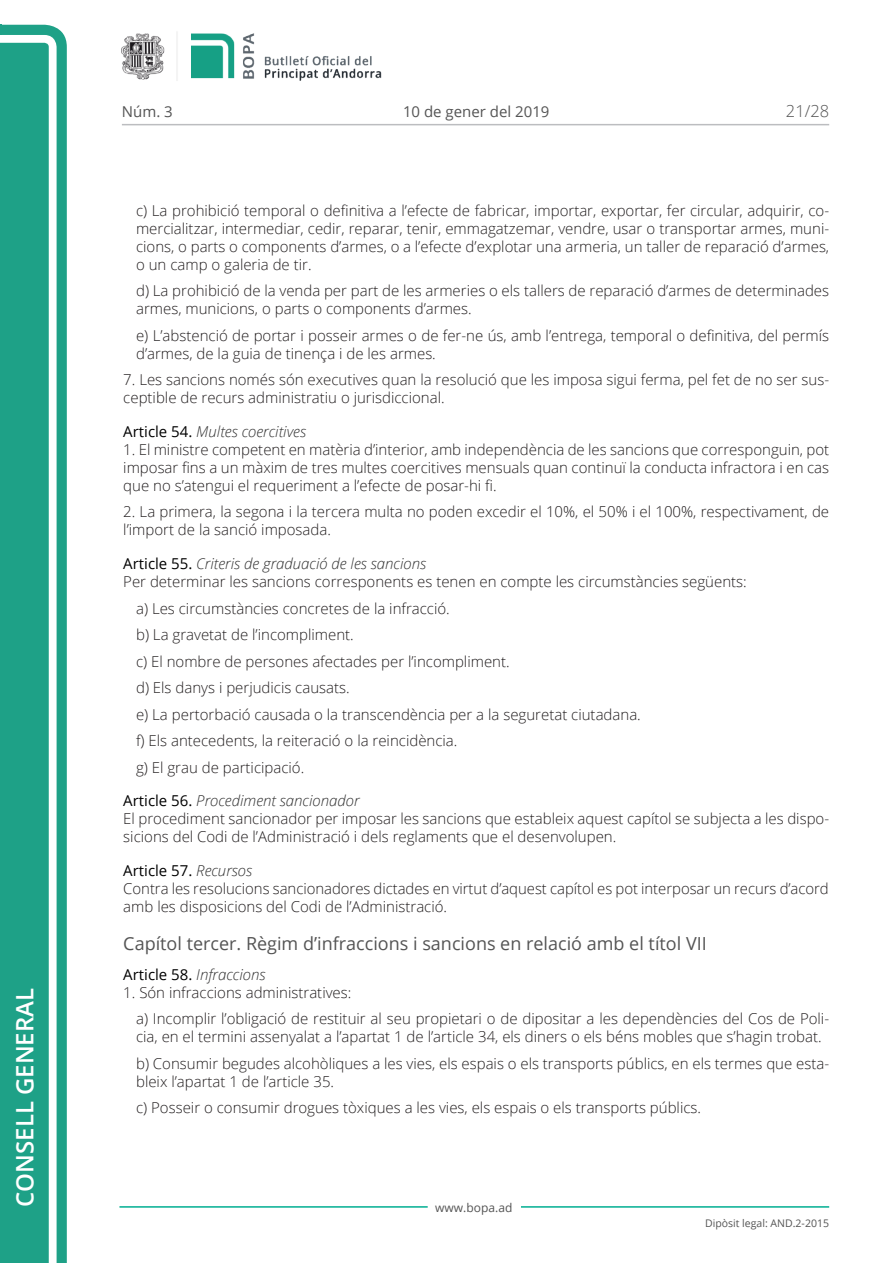
<style>
.page{position:relative;width:893px;height:1263px;background:#fff}
.page>*{position:absolute;margin:0;border:0;box-sizing:border-box;transform-origin:0 0}
.t1{font:600 24px "Open Sans";color:#fff}
.Titol_6{font:18px "Open Sans";color:#545454}
.t2{font:300 16.5px "Open Sans";color:#545454}
.Body_text_i{font:300 15px/18px "Open Sans";color:#231f20}
.Body_text{font:300 15px/18px "Open Sans";color:#231f20}
.Titol_7{font:italic 300 15px "Open Sans";color:#303030}
.t3{font:15px "Open Sans";color:#545454}
.Titol_7-2{font:15px "Open Sans";color:#000}
.t4{font:12px "Open Sans";color:#545454}
.t5{font:10.5px "Open Sans";color:#545454}
.s1{font-weight:400;font-style:normal;color:#000}
.s2{font-weight:300;font-style:italic;color:#303030}
</style>
<div class="page">
<svg style="left:0;top:25px;width:67px;height:1238px;fill:#1ea187"></svg>
<div style="left:0;top:43px;width:49px;height:1220px;background:#1ea187"></div>
<img style="left:122px;top:32px;width:260px;height:49px">
<hr style="left:119px;top:1206px;width:309px;height:2px;background:#00ae91">
<hr style="left:521px;top:1206px;width:308px;height:2px;background:#00ae91">
<hr style="left:122px;top:124px;width:707px;height:1px;background:#bcbdc0">
<h1 class="t1" style="left:8px;top:1207px;width:220px;rotate:-90deg">Consell General</h1>
<p class="t3" style="left:122px;top:102px;width:52px">Núm. 3</p>
<p class="t3" style="left:403px;top:102px;width:148px">10 de gener del 2019</p>
<p class="t2" style="left:786px;top:100px;width:45px">21/28</p>
<p class="Body_text_i" style="left:136px;top:201px;width:695px;text-align:justify">c) La prohibició temporal o definitiva a l’efecte de fabricar, importar, exportar, fer circular, adquirir, co&shy;mercialitzar, intermediar, cedir, reparar, tenir, emmagatzemar, vendre, usar o transportar armes, muni&shy;cions, o parts o components d’armes, o a l’efecte d’explotar una armeria, un taller de reparació d’armes, o un camp o galeria de tir.</p>
<p class="Body_text_i" style="left:136px;top:281px;width:695px">d) La prohibició de la venda per part de les armeries o els tallers de reparació d’armes de determinades armes, municions, o parts o components d’armes.</p>
<p class="Body_text_i" style="left:136px;top:326px;width:695px">e) L’abstenció de portar i posseir armes o de fer-ne ús, amb l’entrega, temporal o definitiva, del permís d’armes, de la guia de tinença i de les armes.</p>
<p class="Body_text" style="left:123px;top:370px;width:707px">7. Les sancions només són executives quan la resolució que les imposa sigui ferma, pel fet de no ser sus&shy;ceptible de recurs administratiu o jurisdiccional.</p>
<p class="Titol_7" style="left:123px;top:421px;width:184px"><span class="s1">Article 54.</span> Multes coercitives</p>
<p class="Body_text" style="left:123px;top:440px;width:707px;text-align:justify">1. El ministre competent en matèria d’interior, amb independència de les sancions que corresponguin, pot imposar fins a un màxim de tres multes coercitives mensuals quan continuï la conducta infractora i en cas que no s’atengui el requeriment a l’efecte de posar-hi fi.</p>
<p class="Body_text" style="left:123px;top:503px;width:707px">2. La primera, la segona i la tercera multa no poden excedir el 10%, el 50% i el 100%, respectivament, de l’import de la sanció imposada.</p>
<p class="Titol_7" style="left:123px;top:553px;width:304px"><span class="s1">Article 55.</span> Criteris de graduació de les sancions</p>
<p class="Body_text" style="left:123px;top:572px;width:625px">Per determinar les sancions corresponents es tenen en compte les circumstàncies següents:</p>
<p class="Body_text_i" style="left:136px;top:599px;width:315px">a) Les circumstàncies concretes de la infracció.</p>
<p class="Body_text_i" style="left:136px;top:625px;width:219px">b) La gravetat de l’incompliment.</p>
<p class="Body_text_i" style="left:136px;top:652px;width:375px">c) El nombre de persones afectades per l’incompliment.</p>
<p class="Body_text_i" style="left:136px;top:678px;width:215px">d) Els danys i perjudicis causats.</p>
<p class="Body_text_i" style="left:136px;top:705px;width:506px">e) La pertorbació causada o la transcendència per a la seguretat ciutadana.</p>
<p class="Body_text_i" style="left:136px;top:731px;width:323px">f) Els antecedents, la reiteració o la reincidència.</p>
<p class="Body_text_i" style="left:136px;top:758px;width:170px">g) El grau de participació.</p>
<p class="Titol_7" style="left:123px;top:791px;width:238px"><span class="s1">Article 56.</span> Procediment sancionador</p>
<p class="Body_text" style="left:123px;top:810px;width:707px">El procediment sancionador per imposar les sancions que estableix aquest capítol se subjecta a les dispo&shy;sicions del Codi de l’Administració i dels reglaments que el desenvolupen.</p>
<p class="Titol_7-2" style="left:123px;top:860px;width:130px">Article 57. <span class="s2">Recursos</span></p>
<p class="Body_text" style="left:123px;top:879px;width:707px">Contra les resolucions sancionadores dictades en virtut d’aquest capítol es pot interposar un recurs d’acord amb les disposicions del Codi de l’Administració.</p>
<p class="Titol_6" style="left:123px;top:931px;width:585px">Capítol tercer. Règim d’infraccions i sancions en relació amb el títol VII</p>
<p class="Titol_7" style="left:123px;top:964px;width:144px"><span class="s1">Article 58.</span> Infraccions</p>
<p class="Body_text" style="left:123px;top:983px;width:230px">1. Són infraccions administratives:</p>
<p class="Body_text_i" style="left:136px;top:1009px;width:695px">a) Incomplir l’obligació de restituir al seu propietari o de dipositar a les dependències del Cos de Poli&shy;cia, en el termini assenyalat a l’apartat 1 de l’article 34, els diners o els béns mobles que s’hagin trobat.</p>
<p class="Body_text_i" style="left:136px;top:1054px;width:695px">b) Consumir begudes alcohòliques a les vies, els espais o els transports públics, en els termes que esta&shy;bleix l’apartat 1 de l’article 35.</p>
<p class="Body_text_i" style="left:136px;top:1098px;width:566px">c) Posseir o consumir drogues tòxiques a les vies, els espais o els transports públics.</p>
<p class="t4" style="left:435px;top:1199px;width:79px">www.bopa.ad</p>
<p class="t5" style="left:705px;top:1216px;width:125px">Dipòsit legal: AND.2-2015</p>
</div>
